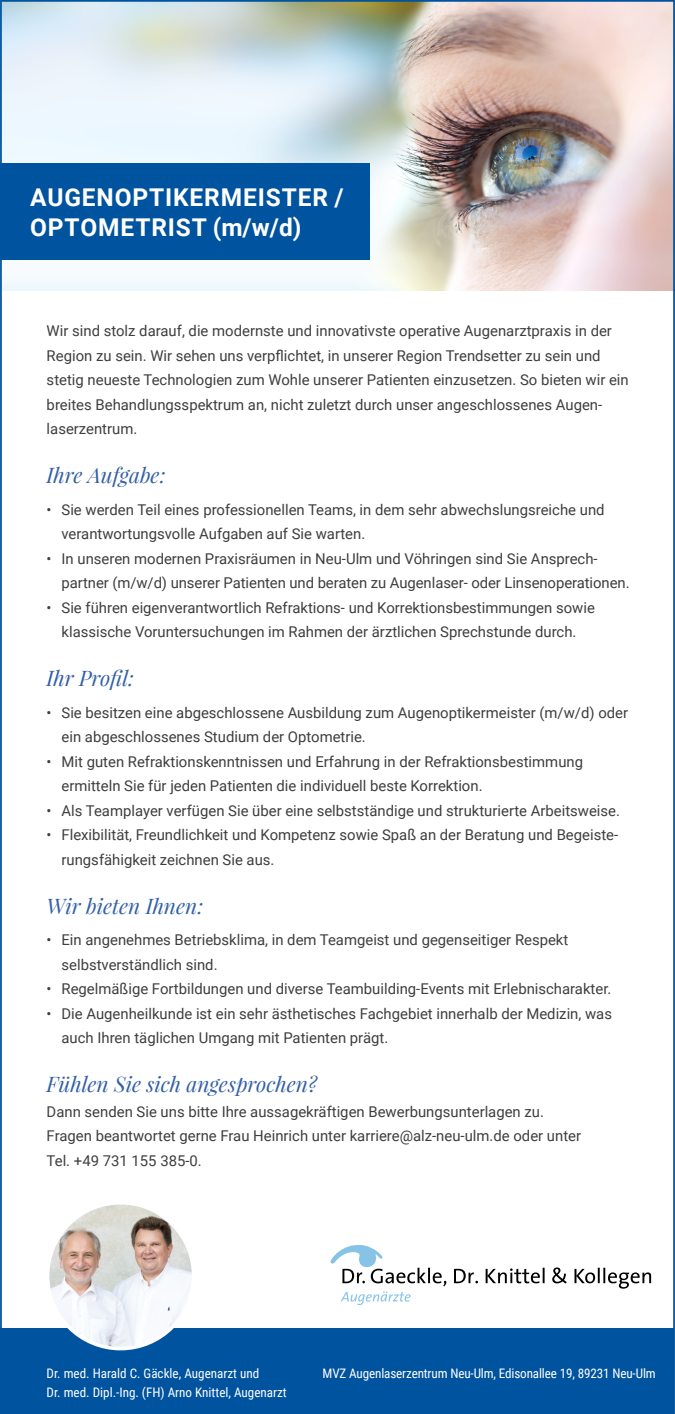
<style>
.page{position:relative;width:675px;height:1414px;background:#fff}
.page>*{position:absolute;margin:0;border:0;box-sizing:border-box;transform-origin:0 0}
.t1{font:700 24.5px/29.8px "Roboto";letter-spacing:.035em;color:#fff}
.t2{font:italic 21px "Playfair Display";color:#3460a6}
.t3{font:14.88px/24.5px "Roboto";color:#3e3d40}
.t4{font:13.12px/19.2px "Roboto Condensed";color:#fff}
</style>
<div class="page">
<img style="left:3px;top:3px;width:669px;height:287px">
<div style="left:0;top:164px;width:370px;height:96px;background:#00539e"></div>
<svg style="left:330px;top:1245px;width:321px;height:60px"></svg>
<div style="left:1px;top:1328px;width:673px;height:86px;background:#00539e"></div>
<img style="left:48px;top:1203px;width:145px;height:145px;border-radius:73px">
<div style="left:46px;top:1201px;width:149px;height:149px;border:4px solid #fff;border-radius:50%"></div>
<h1 class="t1" style="left:30px;top:182px;width:315px">AUGENOPTIKERMEISTER /<br>OPTOMETRIST (m/w/d)</h1>
<p class="t3" style="left:47px;top:318px;width:583px">Wir sind stolz darauf, die modernste und innovativste operative Augenarztpraxis in der Region zu sein. Wir sehen uns verpflichtet, in unserer Region Trendsetter zu sein und stetig neueste Technologien zum Wohle unserer Patienten einzusetzen. So bieten wir ein breites Behandlungsspektrum an, nicht zuletzt durch unser angeschlossenes Augen&shy;laserzentrum.</p>
<h2 class="t2" style="left:47px;top:461px;width:120px">Ihre Aufgabe:</h2>
<p class="t3" style="left:62px;top:496px;width:544px;text-indent:-15px">• Sie werden Teil eines professionellen Teams, in dem sehr abwechslungsreiche und verantwortungsvolle Aufgaben auf Sie warten.</p>
<p class="t3" style="left:62px;top:545px;width:569px;text-indent:-15px">• In unseren modernen Praxisräumen in Neu-Ulm und Vöhringen sind Sie Ansprech&shy;partner (m/w/d) unserer Patienten und beraten zu Augenlaser- oder Linsenoperationen.</p>
<p class="t3" style="left:47px;top:594px;width:549px;text-align:center">• Sie führen eigenverantwortlich Refraktions- und Korrektionsbestimmungen sowie klassische Voruntersuchungen im Rahmen der ärztlichen Sprechstunde durch.</p>
<h2 class="t2" style="left:47px;top:664px;width:89px">Ihr Profil:</h2>
<p class="t3" style="left:62px;top:699px;width:568px;text-indent:-15px">• Sie besitzen eine abgeschlossene Ausbildung zum Augenoptikermeister (m/w/d) oder ein abgeschlossenes Studium der Optometrie.</p>
<p class="t3" style="left:62px;top:748px;width:523px;text-indent:-15px">• Mit guten Refraktionskenntnissen und Erfahrung in der Refraktionsbestimmung ermitteln Sie für jeden Patienten die individuell beste Korrektion.</p>
<p class="t3" style="left:47px;top:797px;width:575px">• Als Teamplayer verfügen Sie über eine selbstständige und strukturierte Arbeitsweise.</p>
<p class="t3" style="left:62px;top:822px;width:558px;text-indent:-15px">• Flexibilität, Freundlichkeit und Kompetenz sowie Spaß an der Beratung und Begeiste&shy;rungsfähigkeit zeichnen Sie aus.</p>
<h2 class="t2" style="left:47px;top:892px;width:158px">Wir bieten Ihnen:</h2>
<p class="t3" style="left:62px;top:927px;width:508px;text-indent:-15px">• Ein angenehmes Betriebsklima, in dem Teamgeist und gegenseitiger Respekt selbstverständlich sind.</p>
<p class="t3" style="left:47px;top:976px;width:566px">• Regelmäßige Fortbildungen und diverse Teambuilding-Events mit Erlebnischarakter.</p>
<p class="t3" style="left:62px;top:1000px;width:552px;text-indent:-15px">• Die Augenheilkunde ist ein sehr ästhetisches Fachgebiet innerhalb der Medizin, was auch Ihren täglichen Umgang mit Patienten prägt.</p>
<h2 class="t2" style="left:47px;top:1070px;width:272px">Fühlen Sie sich angesprochen?</h2>
<p class="t3" style="left:47px;top:1098px;width:536px">Dann senden Sie uns bitte Ihre aussagekräftigen Bewerbungsunterlagen zu.<br>Fragen beantwortet gerne Frau Heinrich unter karriere@alz-neu-ulm.de oder unter<br>Tel. +49 731 155 385-0.</p>
<p class="t4" style="left:47px;top:1363px;width:242px">Dr. med. Harald C. Gäckle, Augenarzt und<br>Dr. med. Dipl.-Ing. (FH) Arno Knittel, Augenarzt</p>
<p class="t4" style="left:322px;top:1363px;width:334px">MVZ Augenlaserzentrum Neu-Ulm, Edisonallee 19, 89231 Neu-Ulm</p>
</div>
